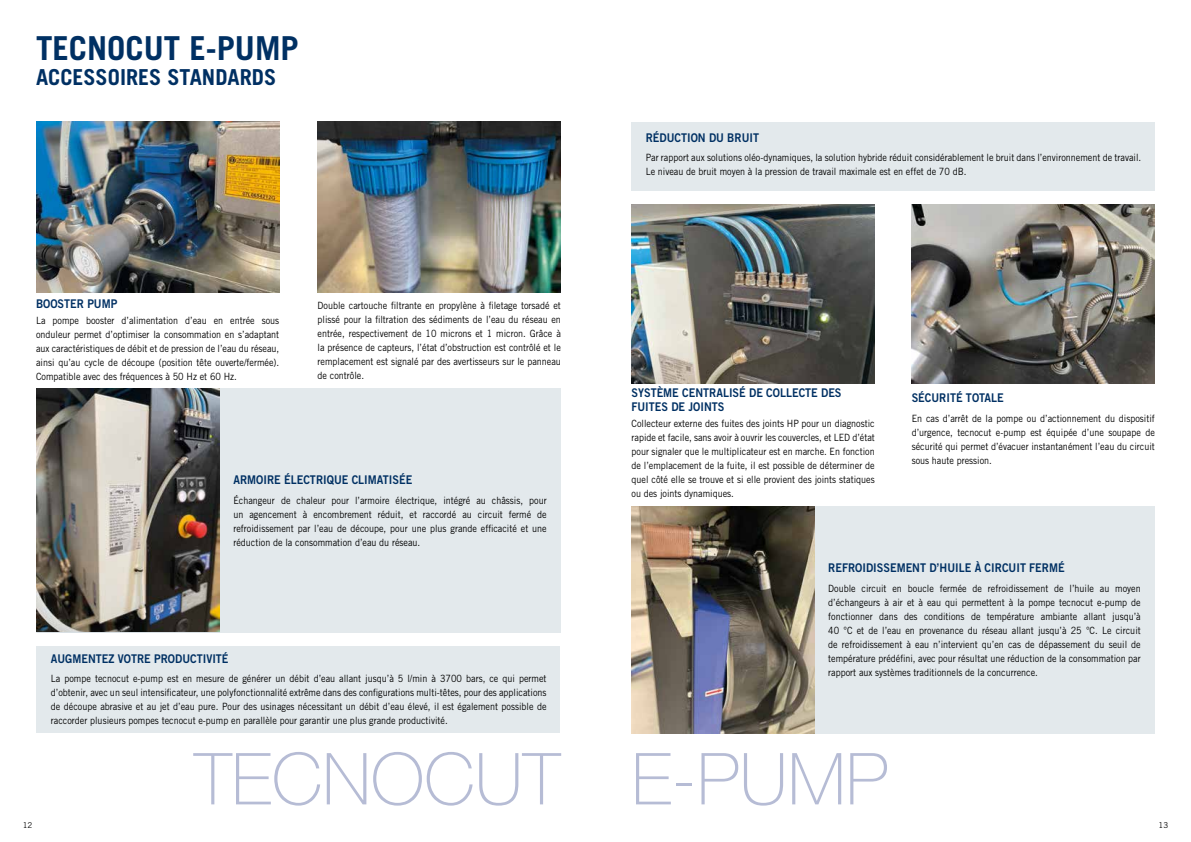
<style>
.page{position:relative;width:1191px;height:842px;background:#fff}
.page>*{position:absolute;margin:0;border:0;box-sizing:border-box;transform-origin:0 0}
.t1{font:100 71.8px "Helvetica Neue";color:#b6bcd5}
.t2{font:700 33px "Trade Gothic LT Std";color:#003063}
.t3{font:700 22px "Trade Gothic LT Std";color:#003063}
.t4{font:12px/14px "Trade Gothic LT Std Bd 2";color:#003063;scale:.9 1}
.t5{font:10px/14px "Trade Gothic LT Std";color:#000;text-align:justify;scale:.9 1}
.t6{font:8px "Trade Gothic LT Std";color:#000}
</style>
<div class="page">
<div style="left:631px;top:506px;width:524px;height:227px;background:#e3e9ec"></div>
<div style="left:36px;top:388px;width:525px;height:245px;background:#e3e9ec"></div>
<img style="left:36px;top:122px;width:243px;height:170px">
<img style="left:317px;top:122px;width:244px;height:170px">
<img style="left:37px;top:388px;width:182px;height:244px">
<img style="left:631px;top:506px;width:183px;height:227px">
<img style="left:631px;top:204px;width:243px;height:179px">
<img style="left:911px;top:204px;width:244px;height:179px">
<div style="left:37px;top:646px;width:523px;height:86px;background:#e3e9ec"></div>
<div style="left:631px;top:122px;width:524px;height:69px;background:#e3e9ec"></div>
<h2 class="t2" style="left:36px;top:28px;width:264px">TECNOCUT E-PUMP</h2>
<h3 class="t3" style="left:36px;top:63px;width:242px">ACCESSOIRES STANDARDS</h3>
<p class="t4" style="left:36px;top:296px;width:92px">BOOSTER PUMP</p>
<p class="t5" style="left:36px;top:313px;width:272px">La pompe booster d’alimentation d’eau en entrée sous onduleur permet d’optimiser la consommation en s’adaptant aux caractéristiques de débit et de pression de l’eau du réseau, ainsi qu’au cycle de découpe (position tête ouverte/fermée).<br>Compatible avec des fréquences à 50 Hz et 60 Hz.</p>
<p class="t5" style="left:317px;top:298px;width:272px">Double cartouche filtrante en propylène à filetage torsadé et plissé pour la filtration des sédiments de l’eau du réseau en entrée, respectivement de 10 microns et 1 micron. Grâce à la présence de capteurs, l’état d’obstruction est contrôlé et le remplacement est signalé par des avertisseurs sur le panneau de contrôle.</p>
<p class="t4" style="left:233px;top:473px;width:200px">ARMOIRE ÉLECTRIQUE CLIMATISÉE</p>
<p class="t5" style="left:233px;top:493px;width:349px">Échangeur de chaleur pour l’armoire électrique, intégré au châssis, pour un agencement à encombrement réduit, et raccordé au circuit fermé de refroidissement par l’eau de découpe, pour une plus grande efficacité et une réduction de la consommation d’eau du réseau.</p>
<p class="t4" style="left:51px;top:651px;width:199px">AUGMENTEZ VOTRE PRODUCTIVITÉ</p>
<p class="t5" style="left:51px;top:672px;width:552px">La pompe tecnocut e-pump est en mesure de générer un débit d’eau allant jusqu’à 5 l/min à 3700 bars, ce qui permet d’obtenir, avec un seul intensificateur, une polyfonctionnalité extrême dans des configurations multi-têtes, pour des applications de découpe abrasive et au jet d’eau pure. Pour des usinages nécessitant un débit d’eau élevé, il est également possible de raccorder plusieurs pompes tecnocut e-pump en parallèle pour garantir une plus grande productivité.</p>
<p class="t4" style="left:645px;top:130px;width:127px">RÉDUCTION DU BRUIT</p>
<p class="t5" style="left:645px;top:150px;width:552px">Par rapport aux solutions oléo-dynamiques, la solution hybride réduit considérablement le bruit dans l’environnement de travail.<br>Le niveau de bruit moyen à la pression de travail maximale est en effet de 70 dB.</p>
<p class="t4" style="left:631px;top:386px;width:235px">SYSTÈME CENTRALISÉ DE COLLECTE DES<br>FUITES DE JOINTS</p>
<p class="t5" style="left:631px;top:416px;width:272px">Collecteur externe des fuites des joints HP pour un diagnostic rapide et facile, sans avoir à ouvrir les couvercles, et LED d’état pour signaler que le multiplicateur est en marche. En fonction de l’emplacement de la fuite, il est possible de déterminer de quel côté elle se trouve et si elle provient des joints statiques ou des joints dynamiques.</p>
<p class="t4" style="left:911px;top:390px;width:104px">SÉCURITÉ TOTALE</p>
<p class="t5" style="left:911px;top:411px;width:272px">En cas d’arrêt de la pompe ou d’actionnement du dispositif d’urgence, tecnocut e-pump est équipée d’une soupape de sécurité qui permet d’évacuer instantanément l’eau du circuit sous haute pression.</p>
<p class="t4" style="left:828px;top:561px;width:264px">REFROIDISSEMENT D’HUILE À CIRCUIT FERMÉ</p>
<p class="t5" style="left:828px;top:581px;width:349px">Double circuit en boucle fermée de refroidissement de l’huile au moyen d’échangeurs à air et à eau qui permettent à la pompe tecnocut e-pump de fonctionner dans des conditions de température ambiante allant jusqu’à 40 °C et de l’eau en provenance du réseau allant jusqu’à 25 °C. Le circuit de refroidissement à eau n’intervient qu’en cas de dépassement du seuil de température prédéfini, avec pour résultat une réduction de la consommation par rapport aux systèmes traditionnels de la concurrence.</p>
<h1 class="t1" style="left:194px;top:724px;width:695px">TECNOCUT E-PUMP</h1>
<p class="t6" style="left:23px;top:820px;width:11px">12</p>
<p class="t6" style="left:1158px;top:820px;width:11px">13</p>
</div>
